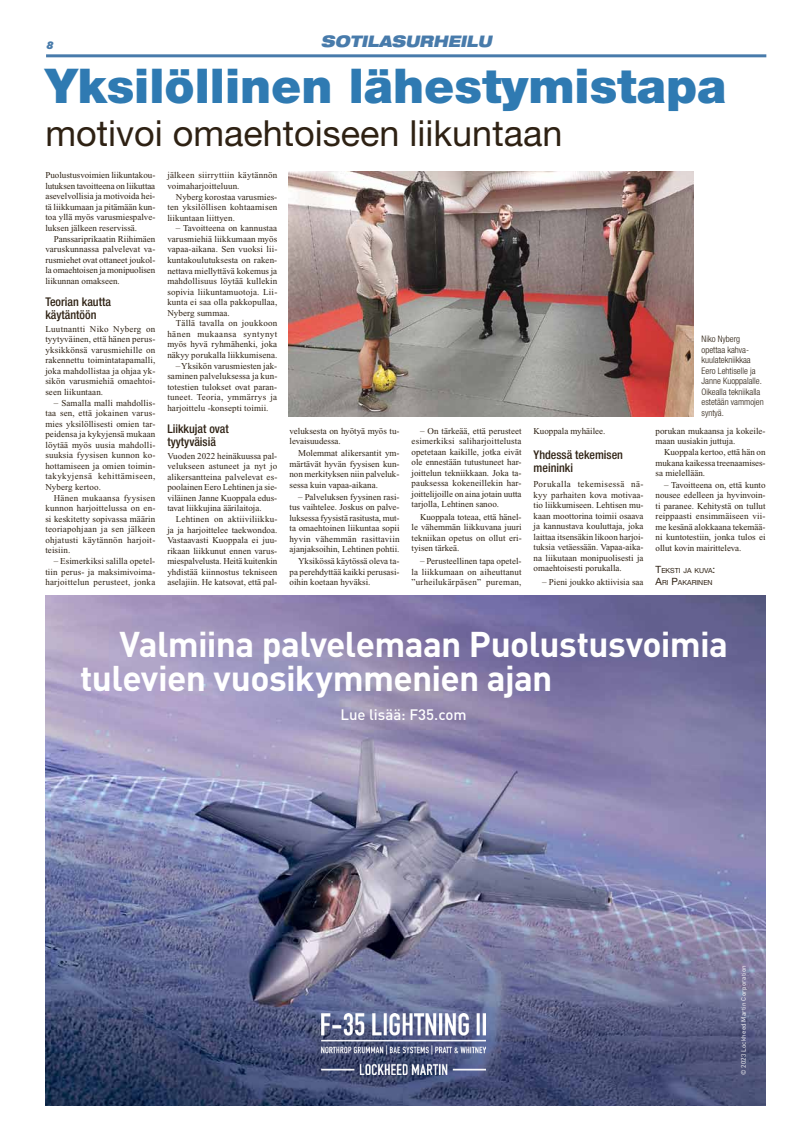
<style>
.page{position:relative;width:794px;height:1134px;background:#fff}
.page>*{position:absolute;margin:0;border:0;box-sizing:border-box;transform-origin:0 0}
.t1{font:900 48px "Helvetica Neue LT Std";color:#2f7ab2}
.t2{font:36px "Helvetica Neue LT Std";color:#2e2113}
.t3{font:700 35.3px/34.5px "DINOT";letter-spacing:-.02em;color:#fff}
.t4{font:italic 900 expanded 16px "Helvetica Neue LT Std";color:#487bab;scale:.9 1}
.t5{font:500 15px "DINOT";color:#fff}
.t6{font:500 condensed 12px/13px "Helvetica Neue LT Std";color:#2e2113}
.t7{font:italic 700 11px "Delta";color:#487bab}
.t8{font:9px/10.5px "Times New Roman";color:#2e2113;text-align:justify}
.t9{font:300 condensed 9px/10.5px "Helvetica Neue LT Std";color:#2e2113}
.t10{font:9px/10.5px "Times New Roman";letter-spacing:.025em;color:#2e2113}
.t11{font:7px/11.7px "Helvetica Neue LT Std";color:#2e2113}
.t12{font:6.4px "DINOT";letter-spacing:.03em;color:#fff}
.s1{font-size:10px}
</style>
<div class="page">
<hr style="left:46px;top:54px;width:720px;height:3px;background:#487bab">
<img style="left:288px;top:171px;width:405px;height:246px">
<img style="left:45px;top:596px;width:720px;height:510px">
<img style="left:321px;top:1013px;width:165px;height:61px">
<p class="t7" style="left:46px;top:38px;width:8px">8</p>
<h3 class="t4" style="left:321px;top:31px;width:191px">SOTILASURHEILU</h3>
<h1 class="t1" style="left:45px;top:58px;width:682px">Yksilöllinen lähestymistapa</h1>
<h2 class="t2" style="left:45px;top:111px;width:518px">motivoi omaehtoiseen liikuntaan</h2>
<p class="t8" style="left:45px;top:170px;width:111px">Puolustusvoimien liikuntakou&shy;lutuksen tavoitteena on liikuttaa asevelvollisia ja motivoida hei&shy;tä liikkumaan ja pitämään kun&shy;toa yllä myös varusmiespalve&shy;luksen jälkeen reservissä.</p>
<p class="t8" style="left:45px;top:233px;width:111px;text-indent:9px">Panssariprikaatin Riihimäen varuskunnassa palvelevat va&shy;rusmiehet ovat ottaneet joukol&shy;la omaehtoisen ja monipuolisen liikunnan omakseen.</p>
<h3 class="t6" style="left:45px;top:295px;width:67px">Teorian kautta käytäntöön</h3>
<p class="t8" style="left:45px;top:323px;width:111px">Luutnantti Niko Nyberg on tyytyväinen, että hänen perus&shy;yksikkönsä varusmiehille on rakennettu toimintatapamalli, joka mahdollistaa ja ohjaa yk&shy;sikön varusmiehiä omaehtoi&shy;seen liikuntaan.</p>
<p class="t8" style="left:45px;top:397px;width:112px;text-indent:9px">– Samalla malli mahdollis&shy;taa sen, että jokainen varus&shy;mies yksilöllisesti omien tar&shy;peidensa ja kykyjensä mukaan löytää myös uusia mahdolli&shy;suuksia fyysisen kunnon ko&shy;hottamiseen ja omien toimin&shy;takykyjensä kehittämiseen, Nyberg kertoo.</p>
<p class="t8" style="left:45px;top:492px;width:111px;text-indent:9px">Hänen mukaansa fyysisen kunnon harjoittelussa on en&shy;si keskitetty sopivassa määrin teoriapohjaan ja sen jälkeen ohjatusti käytännön harjoit&shy;teisiin.</p>
<p class="t8" style="left:45px;top:556px;width:111px;text-indent:9px">– Esimerkiksi salilla opetel&shy;tiin perus- ja maksimivoima&shy;harjoittelun perusteet, jonka</p>
<p class="t10" style="left:167px;top:170px;width:111px">jälkeen siirryttiin käytännön voimaharjoitteluun.</p>
<p class="t8" style="left:167px;top:191px;width:112px;text-indent:9px">Nyberg korostaa varusmies&shy;ten yksilöllisen kohtaamisen liikuntaan liittyen.</p>
<p class="t8" style="left:167px;top:223px;width:111px;text-indent:9px">– Tavoitteena on kannustaa varusmiehiä liikkumaan myös vapaa-aikana. Sen vuoksi lii&shy;kuntakoulutuksesta on raken&shy;nettava miellyttävä kokemus ja mahdollisuus löytää kullekin sopivia liikuntamuotoja. Lii&shy;kunta ei saa olla pakkopullaa, Nyberg summaa.</p>
<p class="t8" style="left:167px;top:318px;width:111px;text-indent:9px">Tällä tavalla on joukkoon hänen mukaansa syntynyt myös hyvä ryhmähenki, joka näkyy porukalla liikkumisena.</p>
<p class="t8" style="left:167px;top:361px;width:111px;text-indent:9px">– Yksikön varusmiesten jak&shy;saminen palveluksessa ja kun&shy;totestien tulokset ovat paran&shy;tuneet. Teoria, ymmärrys ja harjoittelu -konsepti toimii.</p>
<h3 class="t6" style="left:167px;top:422px;width:63px">Liikkujat ovat tyytyväisiä</h3>
<p class="t8" style="left:167px;top:450px;width:111px">Vuoden 2022 heinäkuussa pal&shy;velukseen astuneet ja nyt jo alikersantteina palvelevat es&shy;poolainen Eero Lehtinen ja sie&shy;viläinen Janne Kuoppala edus&shy;tavat liikkujina äärilaitoja.</p>
<p class="t8" style="left:167px;top:514px;width:112px;text-indent:9px">Lehtinen on aktiiviliikku&shy;ja ja harjoittelee taekwondoa.<br>Vastaavasti Kuoppala ei juu&shy;rikaan liikkunut ennen varus&shy;miespalvelusta. Heitä kuitenkin yhdistää kiinnostus tekniseen aselajiin. He katsovat, että pal-</p>
<p class="t8" style="left:289px;top:425px;width:111px">veluksesta on hyötyä myös tu&shy;levaisuudessa.</p>
<p class="t8" style="left:289px;top:448px;width:112px;text-indent:9px">Molemmat alikersantit ym&shy;märtävät hyvän fyysisen kun&shy;non merkityksen niin palveluk&shy;sessa kuin vapaa-aikana.</p>
<p class="t8" style="left:289px;top:491px;width:112px;text-indent:9px">– Palveluksen fyysinen rasi&shy;tus vaihtelee. Joskus on palve&shy;luksessa fyysistä rasitusta, mut&shy;ta omaehtoinen liikuntaa sopii hyvin vähemmän rasittaviin ajanjaksoihin, Lehtinen pohtii.</p>
<p class="t8" style="left:289px;top:556px;width:111px;text-indent:8px">Yksikössä käytössä oleva ta&shy;pa perehdyttää kaikki perusasi&shy;oihin koetaan hyväksi.</p>
<p class="t8" style="left:411px;top:425px;width:112px;text-indent:9px">– On tärkeää, että perusteet esimerkiksi saliharjoittelusta opetetaan kaikille, jotka eivät ole ennestään tutustuneet har&shy;joittelun tekniikkaan. Joka ta&shy;pauksessa kokeneillekin har&shy;joittelijoille on aina jotain uutta tarjolla, Lehtinen sanoo.</p>
<p class="t8" style="left:411px;top:512px;width:112px;text-indent:9px">Kuoppala toteaa, että hänel&shy;le vähemmän liikkuvana juuri tekniikan opetus on ollut eri&shy;tyisen tärkeä.</p>
<p class="t8" style="left:411px;top:556px;width:111px;text-indent:9px">– Perusteellinen tapa opetel&shy;la liikkumaan on aiheuttanut ”urheilukärpäsen” pureman,</p>
<p class="t8" style="left:533px;top:426px;width:73px">Kuoppala myhäilee.</p>
<h3 class="t6" style="left:533px;top:448px;width:91px">Yhdessä tekemisen meininki</h3>
<p class="t8" style="left:533px;top:479px;width:111px">Porukalla tekemisessä nä&shy;kyy parhaiten kova motivaa&shy;tio liikkumiseen. Lehtisen mu&shy;kaan moottorina toimii osaava ja kannustava kouluttaja, joka laittaa itsensäkin likoon harjoi&shy;tuksia vetäessään. Vapaa-aika&shy;na liikutaan monipuolisesti ja omaehtoisesti porukalla.</p>
<p class="t8" style="left:542px;top:577px;width:103px">– Pieni joukko aktiivisia saa</p>
<p class="t9" style="left:701px;top:334px;width:64px">Niko Nyberg opettaa kahva&shy;kuulatekniikkaa<br>Eero Lehtiselle ja<br>Janne Kuoppalalle.<br>Oikealla tekniikalla estetään vammojen syntyä.</p>
<p class="t8" style="left:655px;top:425px;width:111px">porukan mukaansa ja kokeile&shy;maan uusiakin juttuja.</p>
<p class="t8" style="left:655px;top:447px;width:111px;text-indent:9px">Kuoppala kertoo, että hän on mukana kaikessa treenaamises&shy;sa mielellään.</p>
<p class="t8" style="left:655px;top:479px;width:112px;text-indent:9px">– Tavoitteena on, että kunto nousee edelleen ja hyvinvoin&shy;ti paranee. Kehitystä on tullut reippaasti ensimmäiseen vii&shy;me kesänä alokkaana tekemää&shy;ni kuntotestiin, jonka tulos ei ollut kovin mairitteleva.</p>
<p class="t11" style="left:655px;top:565px;width:16px"><span class="s1">T</span>EKST</p>
<p class="t11" style="left:655px;top:565px;width:61px;text-indent:23px">I JA KUVA<span class="s1">:<br>A</span>RI <span class="s1">P</span>AKARINEN</p>
<h3 class="t3" style="left:80px;top:624px;width:649px;text-indent:39px">Valmiina palvelemaan Puolustusvoimia tulevien vuosikymmenien ajan</h3>
<h3 class="t5" style="left:340px;top:703px;width:128px">Lue lisää: F35.com</h3>
<p class="t12" style="left:738px;top:1075px;width:111px;rotate:-90deg">© 2023 Lockheed Martin Corporation</p>
</div>
